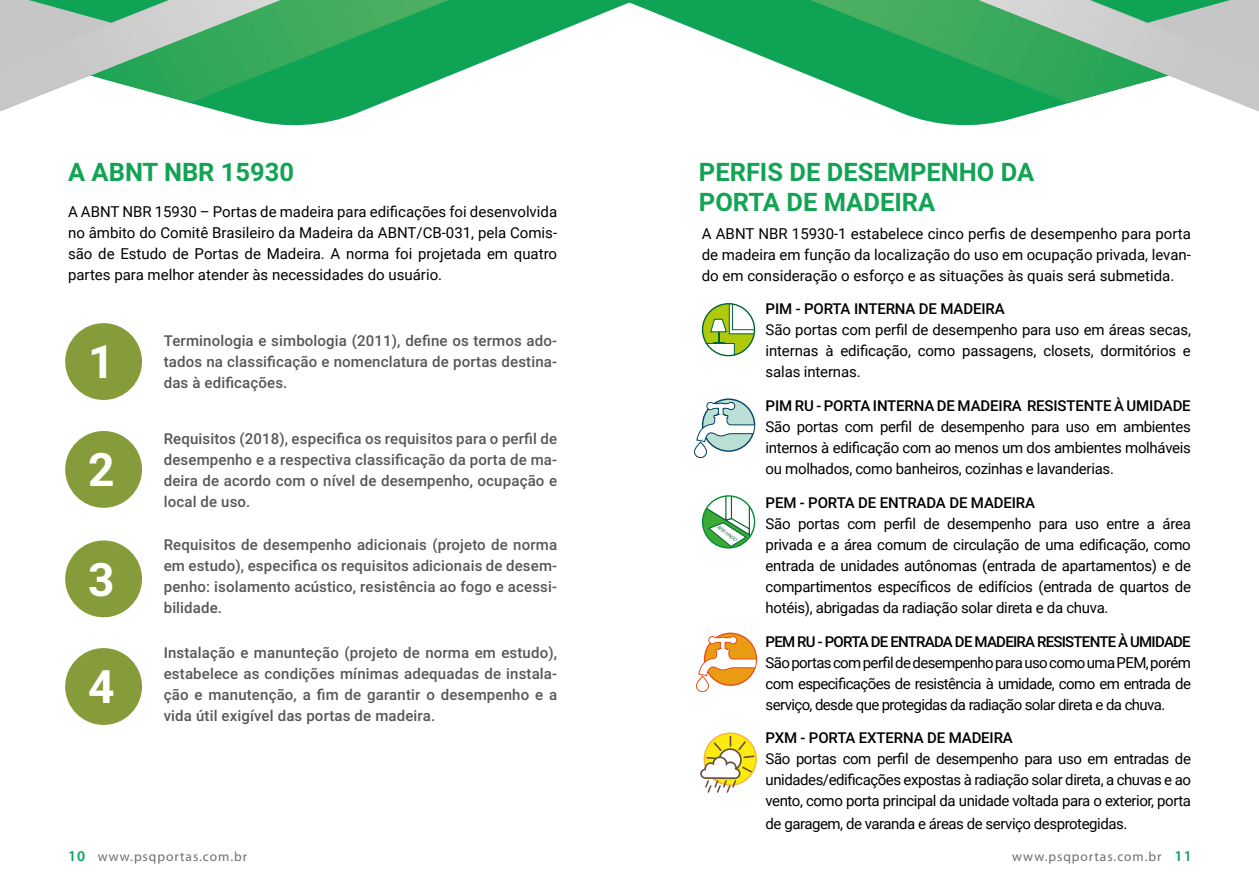
<style>
.page{position:relative;width:1259px;height:893px;background:#fff}
.page>*{position:absolute;margin:0;border:0;box-sizing:border-box;transform-origin:0 0}
.t1{font:700 46.2px "Roboto";color:#fff}
.t2{font:700 25.5px/30.6px "Roboto";color:#12a354}
.t3{font:15px/21px "Roboto";letter-spacing:-.02em;color:#000;text-align:justify}
.t4{font:500 15px/21px "Roboto";letter-spacing:.01em;color:#575756;text-align:justify}
.t5{font:500 15px "Roboto";letter-spacing:-.01em;color:#000}
.t6{font:500 15px "Roboto";letter-spacing:-.05em;color:#000}
.t7{font:13.5px "Myriad Pro";letter-spacing:.07em;color:#706f6f}
.s1{font-weight:600;font-size:15px;color:#0ea355}
</style>
<div class="page">
<div style="left:64px;top:322px;width:79px;height:79px;background:#869b39;border-radius:50%"></div>
<div style="left:64px;top:322px;width:79px;height:79px;border:2px solid #fff;border-radius:50%"></div>
<div style="left:64px;top:430px;width:79px;height:79px;background:#869b39;border-radius:50%"></div>
<div style="left:64px;top:429px;width:79px;height:80px;border:2px solid #fff;border-radius:50%"></div>
<div style="left:64px;top:540px;width:79px;height:78px;background:#869b39;border-radius:50%"></div>
<div style="left:64px;top:539px;width:79px;height:80px;border:2px solid #fff;border-radius:50%"></div>
<div style="left:64px;top:647px;width:79px;height:79px;background:#869b39;border-radius:50%"></div>
<div style="left:64px;top:647px;width:79px;height:79px;border:2px solid #fff;border-radius:50%"></div>
<svg style="left:702px;top:303px;width:52px;height:53px"></svg>
<div style="left:702px;top:303px;width:53px;height:53px;border:1px solid #006533;border-radius:50%"></div>
<svg style="left:703px;top:399px;width:51px;height:52px"></svg>
<div style="left:702px;top:398px;width:53px;height:54px;border:1px solid #004265;border-radius:50%"></div>
<svg style="left:696px;top:402px;width:58px;height:40px"></svg>
<svg style="left:694px;top:442px;width:12px;height:16px"></svg>
<div style="left:694px;top:442px;width:13px;height:16px;border:1px solid #004265;border-radius:6px"></div>
<svg style="left:704px;top:633px;width:52px;height:52px"></svg>
<div style="left:704px;top:633px;width:53px;height:53px;border:1px solid #e94e1b;border-radius:50%"></div>
<svg style="left:698px;top:636px;width:58px;height:41px"></svg>
<svg style="left:696px;top:676px;width:12px;height:16px"></svg>
<div style="left:696px;top:676px;width:13px;height:16px;border:1px solid #e94e1b;border-radius:6px"></div>
<svg style="left:704px;top:496px;width:50px;height:52px"></svg>
<div style="left:702px;top:495px;width:53px;height:54px;border:1px solid #008d36;border-radius:50%"></div>
<svg style="left:704px;top:733px;width:52px;height:52px"></svg>
<svg style="left:700px;top:736px;width:54px;height:57px"></svg>
<svg style="left:629px;top:0;width:411px;height:126px"></svg>
<svg style="left:740px;top:0;width:519px;height:111px"></svg>
<svg style="left:219px;top:0;width:410px;height:126px"></svg>
<svg style="left:0;top:0;width:518px;height:111px;background:#6cbc8d"></svg>
<h2 class="t2" style="left:68px;top:155px;width:228px">A ABNT NBR 15930</h2>
<p class="t3" style="left:68px;top:200px;width:490px">A ABNT NBR 15930 – Portas de madeira para edificações foi desenvolvida no âmbito do Comitê Brasileiro da Madeira da ABNT/CB-031, pela Comis&shy;são de Estudo de Portas de Madeira. A norma foi projetada em quatro partes para melhor atender às necessidades do usuário.</p>
<h1 class="t1" style="left:88px;top:329px;width:28px">1</h1>
<h1 class="t1" style="left:88px;top:437px;width:28px">2</h1>
<h1 class="t1" style="left:88px;top:547px;width:28px">3</h1>
<h1 class="t1" style="left:88px;top:654px;width:28px">4</h1>
<p class="t4" style="left:164px;top:329px;width:395px">Terminologia e simbologia (2011), define os termos ado&shy;tados na classificação e nomenclatura de portas destina&shy;das à edificações.</p>
<p class="t4" style="left:164px;top:428px;width:395px">Requisitos (2018), especifica os requisitos para o perfil de desempenho e a respectiva classificação da porta de ma&shy;deira de acordo com o nível de desempenho, ocupação e local de uso.</p>
<p class="t4" style="left:164px;top:534px;width:395px">Requisitos de desempenho adicionais (projeto de norma em estudo), especifica os requisitos adicionais de desem&shy;penho: isolamento acústico, resistência ao fogo e acessi&shy;bilidade.</p>
<p class="t4" style="left:164px;top:641px;width:395px">Instalação e manunteção (projeto de norma em estudo), estabelece as condições mínimas adequadas de instala&shy;ção e manutenção, a fim de garantir o desempenho e a vida útil exigível das portas de madeira.</p>
<h2 class="t2" style="left:699px;top:155px;width:337px">PERFIS DE DESEMPENHO DA<br>PORTA DE MADEIRA</h2>
<p class="t3" style="left:702px;top:223px;width:490px">A ABNT NBR 15930-1 estabelece cinco perfis de desempenho para porta de madeira em função da localização do uso em ocupação privada, levan&shy;do em consideração o esforço e as situações às quais será submetida.</p>
<p class="t5" style="left:765px;top:298px;width:241px">PIM - PORTA INTERNA DE MADEIRA</p>
<p class="t3" style="left:765px;top:319px;width:427px">São portas com perfil de desempenho para uso em áreas secas, internas à edificação, como passagens, closets, dormitórios e salas internas.</p>
<p class="t5" style="left:765px;top:395px;width:427px">PIM RU - PORTA INTERNA DE MADEIRA RESISTENTE À UMIDADE</p>
<p class="t3" style="left:765px;top:416px;width:427px">São portas com perfil de desempenho para uso em ambientes internos à edificação com ao menos um dos ambientes molháveis ou molhados, como banheiros, cozinhas e lavanderias.</p>
<p class="t5" style="left:765px;top:492px;width:271px">PEM - PORTA DE ENTRADA DE MADEIRA</p>
<p class="t3" style="left:765px;top:512px;width:427px">São portas com perfil de desempenho para uso entre a área privada e a área comum de circulação de uma edificação, como entrada de unidades autônomas (entrada de apartamentos) e de compartimentos específicos de edifícios (entrada de quartos de hotéis), abrigadas da radiação solar direta e da chuva.</p>
<p class="t6" style="left:765px;top:631px;width:427px">PEM RU - PORTA DE ENTRADA DE MADEIRA RESISTENTE À UMIDADE</p>
<p class="t3" style="left:765px;top:651px;width:427px">São portas com perfil de desempenho para uso como uma PEM, porém com especificações de resistência à umidade, como em entrada de serviço, desde que protegidas da radiação solar direta e da chuva.</p>
<p class="t5" style="left:765px;top:727px;width:249px">PXM - PORTA EXTERNA DE MADEIRA</p>
<p class="t3" style="left:765px;top:748px;width:427px">São portas com perfil de desempenho para uso em entradas de unidades/edificações expostas à radiação solar direta, a chuvas e ao vento, como porta principal da unidade voltada para o exterior, porta</p>
<p class="t3" style="left:765px;top:812px;width:363px">de garagem, de varanda e áreas de serviço desprotegidas.</p>
<p class="t7" style="left:68px;top:848px;width:181px"><span class="s1">10</span> www.psqportas.com.br</p>
<p class="t7" style="left:1012px;top:848px;width:181px">www.psqportas.com.br <span class="s1">11</span></p>
</div>
